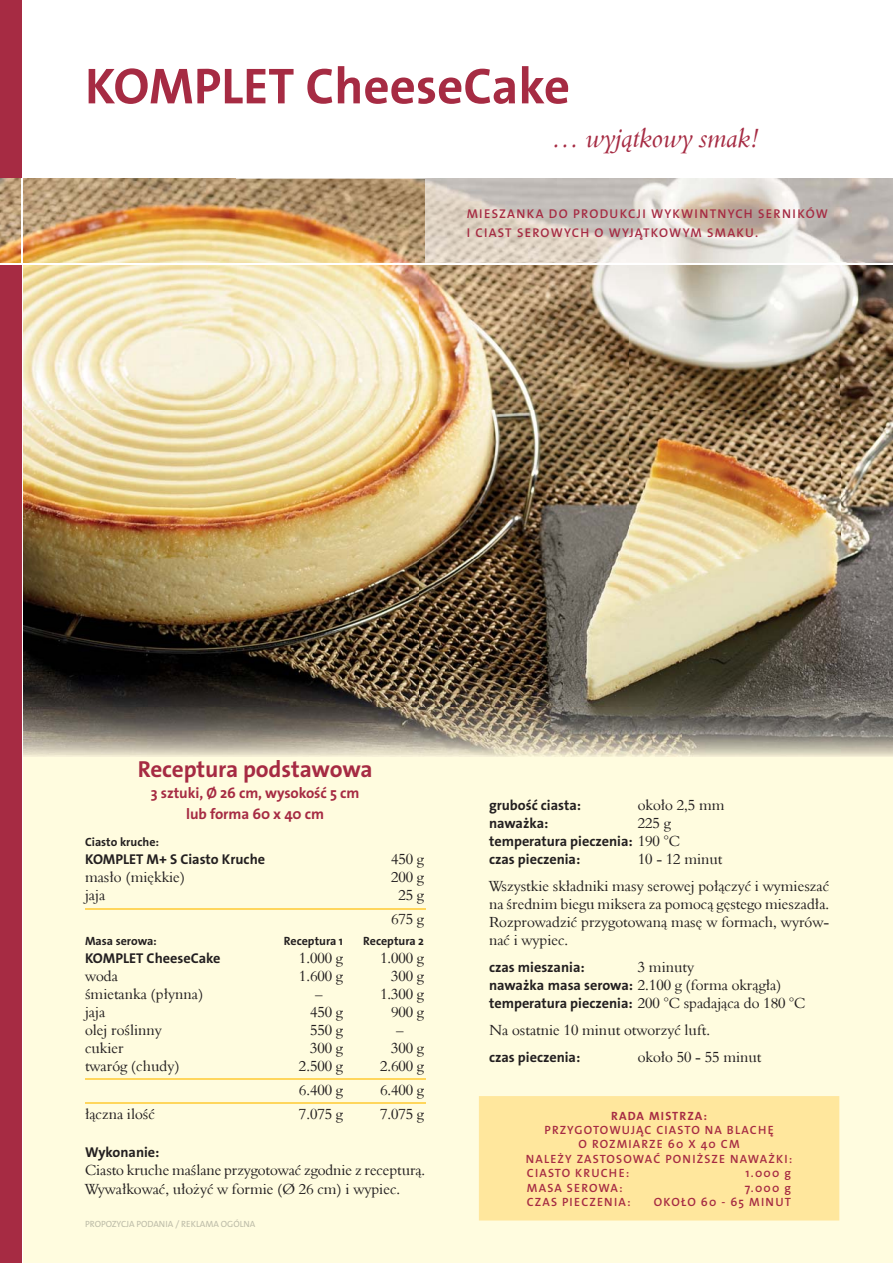
<style>
.page{position:relative;width:893px;height:1263px;background:#fff}
.page>*{position:absolute;margin:0;border:0;box-sizing:border-box;transform-origin:0 0}
.t1{font:700 51px "The Sans Os F";color:#a62b43}
.t2{font:27px "Aldine 401 EU Italic";color:#a62b43}
.t3{font:700 23.25px "The Sans Os F";letter-spacing:-.005em;color:#a62b43}
.t4{font:15px/18px "Aldine 401 EU Normal";color:#231f20}
.t5{font:700 15px/21px "The Sans Os F";letter-spacing:-.005em;color:#a62b43;text-align:center}
.t6{font:700 14.25px/18px "The Sans Os F";color:#231f20}
.t7{font:600 12.75px/19.5px "The Sans Os F";letter-spacing:.1em;color:#a62b43}
.t8{font:600 12px "The Sans Os F";letter-spacing:.1em;color:#a62b43}
.t9{font:700 12px "The Sans Os F";color:#231f20}
.t10{font:700 12px "The Sans Os F";letter-spacing:.1em;color:#a62b43}
.t11{font:9px "The Sans Os F";color:#bdbca8}
.s1{font-family:"Aldine 401 EU Normal";font-weight:400;font-size:15px}
.s2{font-family:"The Sans Os F";font-weight:700;font-size:14.25px}
</style>
<div class="page">
<div style="left:0;top:263px;width:893px;height:1000px;background:#fffcdf"></div>
<div style="left:0;top:0;width:21px;height:179px;background:#a62b43"></div>
<img style="left:0;top:179px;width:425px;height:84px">
<img style="left:23px;top:264px;width:870px;height:493px">
<hr style="left:21px;top:179px;width:2px;height:1084px;background:#fff">
<div style="left:0;top:264px;width:21px;height:999px;background:#a62b43"></div>
<hr style="left:0;top:263px;width:893px;height:1px;background:#fff">
<img style="left:425px;top:179px;width:468px;height:84px">
<hr style="left:85px;top:908px;width:340px;height:1px;background:#ffd65c">
<hr style="left:85px;top:1078px;width:340px;height:2px;background:#ffd65c">
<hr style="left:85px;top:1102px;width:340px;height:2px;background:#ffd65c">
<div style="left:479px;top:1096px;width:360px;height:124px;background:#ffe79d"></div>
<h1 class="t1" style="left:85px;top:61px;width:487px">KOMPLET CheeseCake</h1>
<h2 class="t2" style="left:553px;top:121px;width:208px">… wyjątkowy smak!</h2>
<p class="t7" style="left:467px;top:204px;width:363px">MIESZANKA DO PRODUKCJI WYKWINTNYCH SERNIKÓW<br>I CIAST SEROWYCH O WYJĄTKOWYM SMAKU.</p>
<h3 class="t3" style="left:138px;top:758px;width:236px">Receptura podstawowa</h3>
<p class="t5" style="left:151px;top:783px;width:210px">3 sztuki, Ø 26 cm, wysokość 5 cm lub forma 60 x 40 cm</p>
<p class="t9" style="left:85px;top:836px;width:76px">Ciasto kruche:</p>
<p class="t6" style="left:85px;top:851px;width:182px">KOMPLET M+ S Ciasto Kruche</p>
<p class="t4" style="left:391px;top:850px;width:34px">450 g</p>
<p class="t4" style="left:85px;top:868px;width:102px">masło (miękkie)</p>
<p class="t4" style="left:391px;top:868px;width:34px">200 g</p>
<p class="t4" style="left:85px;top:886px;width:22px">jaja</p>
<p class="t4" style="left:391px;top:883px;width:34px;line-height:24px;text-align:center">25 g<br>675 g</p>
<p class="t9" style="left:85px;top:935px;width:73px">Masa serowa:</p>
<p class="t9" style="left:284px;top:935px;width:61px">Receptura 1</p>
<p class="t9" style="left:363px;top:935px;width:62px">Receptura 2</p>
<p class="t6" style="left:85px;top:949px;width:137px">KOMPLET CheeseCake</p>
<p class="t4" style="left:299px;top:948px;width:46px">1.000 g</p>
<p class="t4" style="left:380px;top:948px;width:46px">1.000 g</p>
<p class="t4" style="left:85px;top:966px;width:34px">woda</p>
<p class="t4" style="left:299px;top:966px;width:46px">1.600 g</p>
<p class="t4" style="left:391px;top:966px;width:34px">300 g</p>
<p class="t4" style="left:85px;top:984px;width:120px">śmietanka (płynna)</p>
<p class="t4" style="left:315px;top:984px;width:9px">–</p>
<p class="t4" style="left:380px;top:984px;width:46px">1.300 g</p>
<p class="t4" style="left:85px;top:1002px;width:22px">jaja</p>
<p class="t4" style="left:310px;top:1002px;width:34px">450 g</p>
<p class="t4" style="left:391px;top:1002px;width:34px">900 g</p>
<p class="t4" style="left:85px;top:1020px;width:78px">olej roślinny</p>
<p class="t4" style="left:310px;top:1020px;width:34px">550 g</p>
<p class="t4" style="left:396px;top:1020px;width:9px">–</p>
<p class="t4" style="left:85px;top:1038px;width:40px">cukier</p>
<p class="t4" style="left:310px;top:1038px;width:34px">300 g</p>
<p class="t4" style="left:391px;top:1038px;width:34px">300 g</p>
<p class="t4" style="left:85px;top:1056px;width:96px">twaróg (chudy)</p>
<p class="t4" style="left:299px;top:1056px;width:46px">2.500 g</p>
<p class="t4" style="left:380px;top:1056px;width:46px">2.600 g</p>
<p class="t4" style="left:299px;top:1080px;width:46px">6.400 g</p>
<p class="t4" style="left:380px;top:1080px;width:46px">6.400 g</p>
<p class="t4" style="left:85px;top:1104px;width:71px">łączna ilość</p>
<p class="t4" style="left:299px;top:1104px;width:46px">7.075 g</p>
<p class="t4" style="left:380px;top:1104px;width:46px">7.075 g</p>
<p class="t6" style="left:85px;top:1144px;width:76px">Wykonanie:</p>
<p class="t4" style="left:85px;top:1161px;width:342px">Ciasto kruche maślane przygotować zgodnie z recepturą.<br>Wywałkować, ułożyć w formie (Ø 26 cm) i wypiec.</p>
<p class="t11" style="left:85px;top:1220px;width:172px">PROPOZYCJA PODANIA / REKLAMA OGÓLNA</p>
<p class="t6" style="left:489px;top:797px;width:94px">grubość ciasta:</p>
<p class="t4" style="left:638px;top:796px;width:88px">około 2,5 mm</p>
<p class="t6" style="left:489px;top:815px;width:61px">naważka:</p>
<p class="t4" style="left:638px;top:814px;width:34px">225 g</p>
<p class="t6" style="left:489px;top:833px;width:192px">temperatura pieczenia: <span class="s1">190 °C </span>czas pieczenia:</p>
<p class="t4" style="left:489px;top:845px;width:342px;line-height:27px;text-indent:149px">10 - 12 minut<br>Wszystkie składniki masy serowej połączyć i wymieszać</p>
<p class="t4" style="left:489px;top:895px;width:342px;text-align:justify">na średnim biegu miksera za pomocą gęstego mieszadła.<br>Rozprowadzić przygotowaną masę w formach, wyrów&shy;nać i wypiec.</p>
<p class="t6" style="left:489px;top:959px;width:97px">czas mieszania:</p>
<p class="t4" style="left:489px;top:958px;width:294px;text-indent:149px">3 minuty<br><span class="s2">naważka masa serowa:</span> 2.100 g (forma okrągła)</p>
<p class="t6" style="left:489px;top:995px;width:318px">temperatura pieczenia: <span class="s1">200 °C spadająca do 180 °C</span></p>
<p class="t4" style="left:489px;top:1021px;width:223px">Na ostatnie 10 minut otworzyć luft.</p>
<p class="t6" style="left:489px;top:1049px;width:93px">czas pieczenia:</p>
<p class="t4" style="left:638px;top:1048px;width:125px">około 50 - 55 minut</p>
<p class="t10" style="left:611px;top:1110px;width:98px">RADA MISTRZA:</p>
<p class="t8" style="left:544px;top:1124px;width:231px">PRZYGOTOWUJĄC CIASTO NA BLACHĘ</p>
<p class="t8" style="left:579px;top:1138px;width:163px">O ROZMIARZE 60 X 40 CM</p>
<p class="t8" style="left:526px;top:1153px;width:268px">NALEŻY ZASTOSOWAĆ PONIŻSZE NAWAŻKI:</p>
<p class="t8" style="left:527px;top:1167px;width:104px">CIASTO KRUCHE:</p>
<p class="t8" style="left:746px;top:1167px;width:47px">1.000 g</p>
<p class="t8" style="left:527px;top:1181px;width:97px">MASA SEROWA:</p>
<p class="t8" style="left:745px;top:1181px;width:47px">7.000 g</p>
<p class="t8" style="left:527px;top:1196px;width:105px">CZAS PIECZENIA:</p>
<p class="t8" style="left:654px;top:1196px;width:139px">OKOŁO 60 - 65 MINUT</p>
</div>
